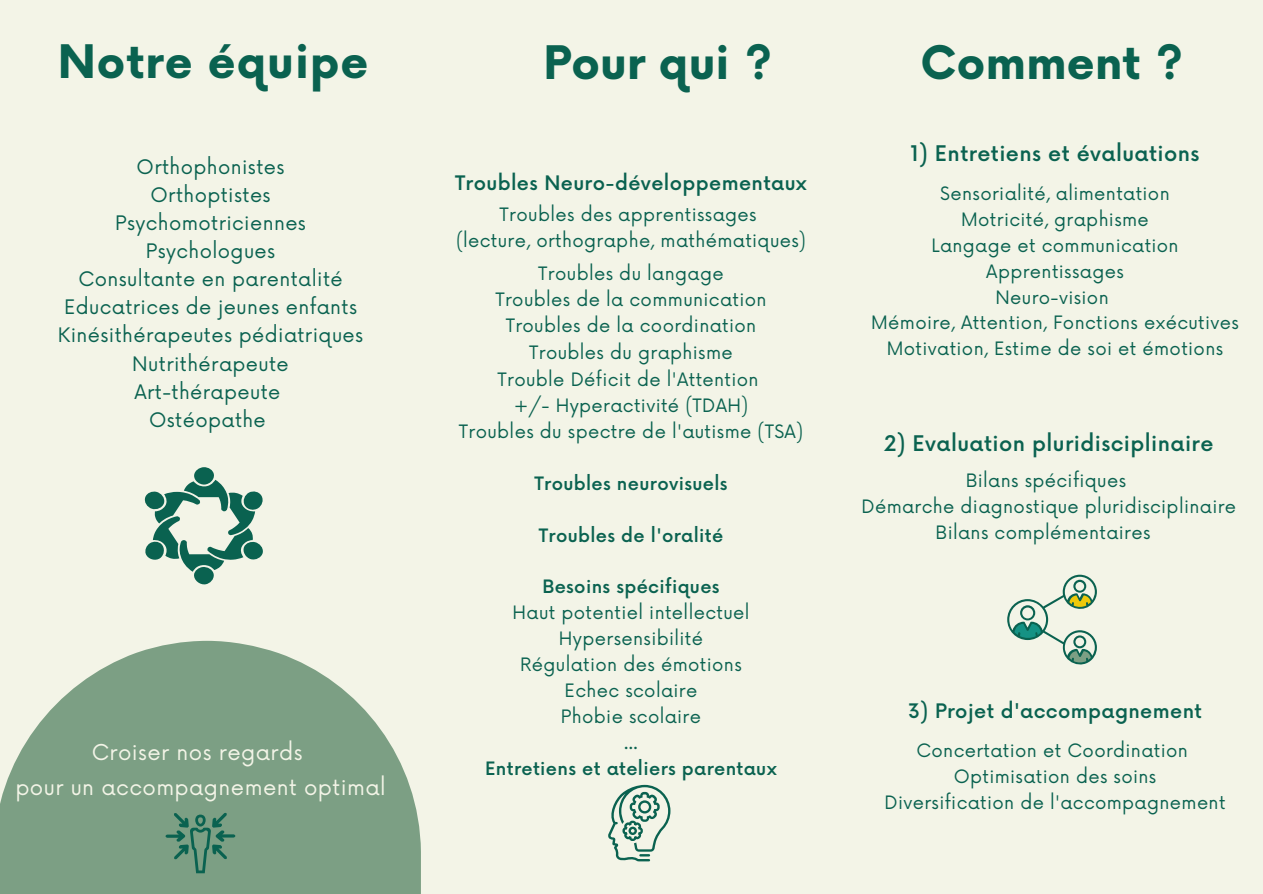
<style>
.page{position:relative;width:1263px;height:894px;background:#fff}
.page>*{position:absolute;margin:0;border:0;box-sizing:border-box;transform-origin:0 0}
.t1{font:700 45px "Now";color:#0a6250}
.t2{font:700 45px "Now";letter-spacing:.02em;color:#0a6250}
.t3{font:21.3px "Now";letter-spacing:.02em;color:#f3f4e7}
.t4{font:500 21px "Now";letter-spacing:.02em;color:#0a6250}
.t5{font:19.5px "Now";letter-spacing:.02em;color:#0a6250}
.t6{font:500 19.5px "Now";letter-spacing:.02em;color:#0a6250}
.t7{font:18px "Now";letter-spacing:.02em;color:#0a6250}
.t8{font:500 18px "Now";letter-spacing:.02em;color:#0a6250}
</style>
<div class="page">
<div style="left:0;top:0;width:1263px;height:893px;background:#f3f4e7"></div>
<svg style="left:0;top:640px;width:421px;height:253px;fill:#7c9f84"></svg>
<svg style="left:144px;top:467px;width:119px;height:118px"></svg>
<svg style="left:608px;top:784px;width:62px;height:77px"></svg>
<svg style="left:166px;top:812px;width:69px;height:61px;background:#619077"></svg>
<svg style="left:1007px;top:574px;width:90px;height:91px"></svg>
<p class="t2" style="left:58px;top:38px;width:312px">Notre équipe</p>
<p class="t5" style="left:137px;top:156px;width:149px">Orthophonistes</p>
<p class="t5" style="left:150px;top:184px;width:122px">Orthoptistes</p>
<p class="t5" style="left:115px;top:212px;width:192px">Psychomotriciennes</p>
<p class="t5" style="left:146px;top:240px;width:131px">Psychologues</p>
<p class="t5" style="left:78px;top:268px;width:266px">Consultante en parentalité</p>
<p class="t5" style="left:64px;top:296px;width:295px">Educatrices de jeunes enfants</p>
<p class="t5" style="left:58px;top:324px;width:307px">Kinésithérapeutes pédiatriques</p>
<p class="t5" style="left:132px;top:352px;width:158px">Nutrithérapeute</p>
<p class="t5" style="left:134px;top:380px;width:147px">Art-thérapeute</p>
<p class="t5" style="left:149px;top:409px;width:118px">Ostéopathe</p>
<p class="t3" style="left:92px;top:739px;width:212px">Croiser nos regards</p>
<p class="t3" style="left:15px;top:774px;width:372px">pour un accompagnement optimal</p>
<p class="t1" style="left:543px;top:38px;width:230px">Pour qui ?</p>
<p class="t6" style="left:455px;top:173px;width:353px">Troubles Neuro-développementaux</p>
<p class="t7" style="left:500px;top:204px;width:258px">Troubles des apprentissages</p>
<p class="t7" style="left:456px;top:230px;width:351px">(lecture, orthographe, mathématiques)</p>
<p class="t7" style="left:538px;top:264px;width:187px">Troubles du langage</p>
<p class="t7" style="left:495px;top:290px;width:273px">Troubles de la communication</p>
<p class="t7" style="left:506px;top:315px;width:252px">Troubles de la coordination</p>
<p class="t7" style="left:529px;top:342px;width:205px">Troubles du graphisme</p>
<p class="t7" style="left:497px;top:369px;width:263px">Trouble Déficit de l'Attention</p>
<p class="t7" style="left:514px;top:395px;width:236px">+/- Hyperactivité (TDAH)</p>
<p class="t7" style="left:459px;top:421px;width:346px">Troubles du spectre de l'autisme (TSA)</p>
<p class="t8" style="left:534px;top:473px;width:195px">Troubles neurovisuels</p>
<p class="t8" style="left:539px;top:525px;width:186px">Troubles de l'oralité</p>
<p class="t8" style="left:542px;top:577px;width:179px">Besoins spécifiques</p>
<p class="t7" style="left:513px;top:602px;width:238px">Haut potentiel intellectuel</p>
<p class="t7" style="left:559px;top:628px;width:146px">Hypersensibilité</p>
<p class="t7" style="left:520px;top:654px;width:223px">Régulation des émotions</p>
<p class="t7" style="left:565px;top:680px;width:134px">Echec scolaire</p>
<p class="t7" style="left:561px;top:706px;width:142px">Phobie scolaire</p>
<p class="t7" style="left:624px;top:732px;width:15px">...</p>
<p class="t8" style="left:485px;top:758px;width:293px">Entretiens et ateliers parentaux</p>
<p class="t1" style="left:920px;top:38px;width:264px">Comment ?</p>
<p class="t4" style="left:911px;top:142px;width:290px">1) Entretiens et évaluations</p>
<p class="t7" style="left:940px;top:183px;width:231px">Sensorialité, alimentation</p>
<p class="t7" style="left:961px;top:209px;width:189px">Motricité, graphisme</p>
<p class="t7" style="left:931px;top:235px;width:249px">Langage et communication</p>
<p class="t7" style="left:986px;top:261px;width:139px">Apprentissages</p>
<p class="t7" style="left:995px;top:287px;width:115px">Neuro-vision</p>
<p class="t7" style="left:871px;top:313px;width:369px">Mémoire, Attention, Fonctions exécutives</p>
<p class="t7" style="left:887px;top:339px;width:338px">Motivation, Estime de soi et émotions</p>
<p class="t4" style="left:884px;top:432px;width:331px">2) Evaluation pluridisciplinaire</p>
<p class="t7" style="left:966px;top:470px;width:162px">Bilans spécifiques</p>
<p class="t7" style="left:861px;top:496px;width:376px">Démarche diagnostique pluridisciplinaire</p>
<p class="t7" style="left:936px;top:522px;width:216px">Bilans complémentaires</p>
<p class="t6" style="left:908px;top:700px;width:295px">3) Projet d'accompagnement</p>
<p class="t7" style="left:916px;top:740px;width:273px">Concertation et Coordination</p>
<p class="t7" style="left:954px;top:766px;width:204px">Optimisation des soins</p>
<p class="t7" style="left:884px;top:792px;width:343px">Diversification de l'accompagnement</p>
</div>
